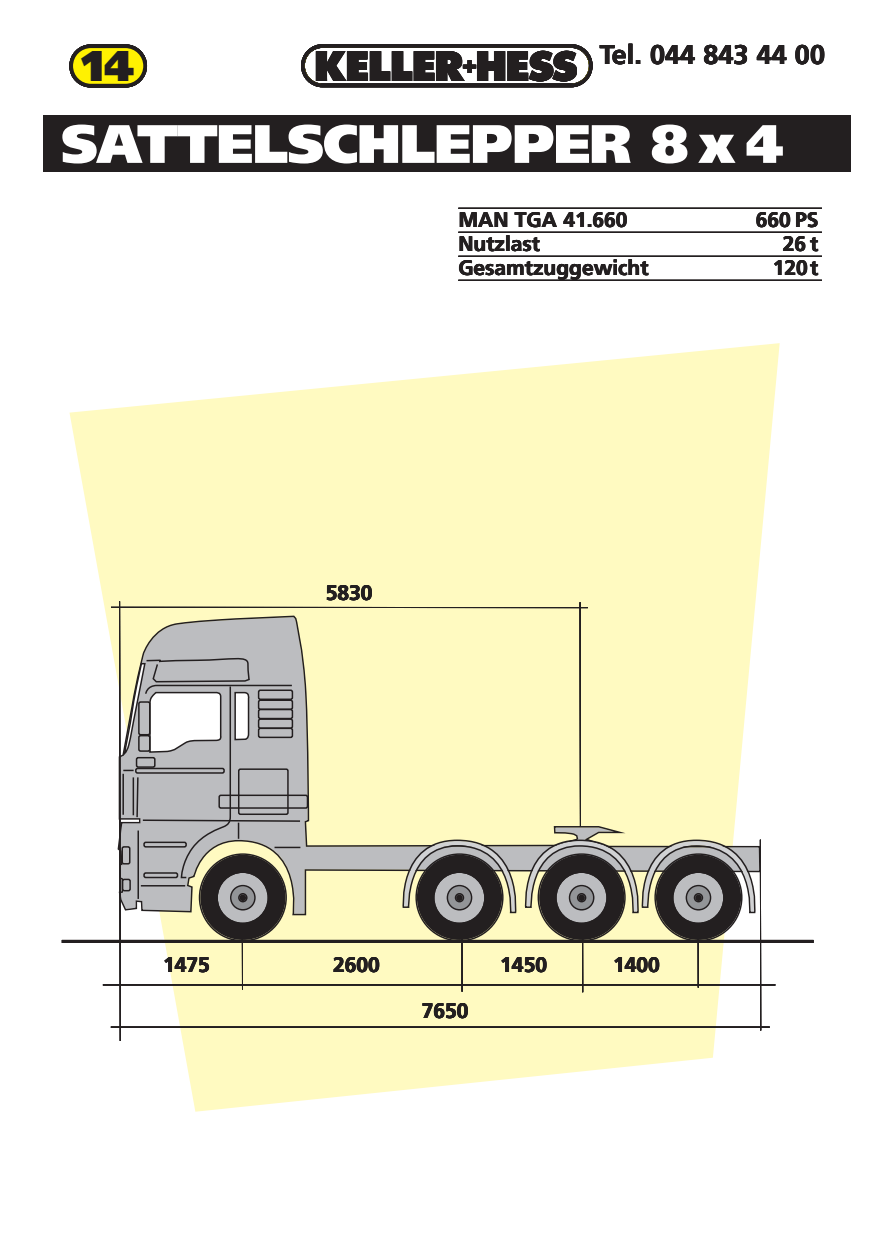
<style>
.page{position:relative;width:893px;height:1259px;background:#fff}
.page>*{position:absolute;margin:0;border:0;box-sizing:border-box;transform-origin:0 0}
.t1{font:900 54px "Frutiger";letter-spacing:-.02em;color:#fff}
.t2{font:900 42.9px "Frutiger";color:#231f20}
.t3{font:800 39.6px "Futura";letter-spacing:-.05em;color:#231f20}
.t4{font:700 27px "Frutiger";color:#231f20}
.t5{font:700 24.9px "Futura";color:#231f20}
.t6{font:700 21px "Frutiger";color:#231f20}
</style>
<div class="page">
<svg style="left:70px;top:343px;width:710px;height:768px;fill:#fffac1"></svg>
<svg style="left:118px;top:615px;width:643px;height:300px;background:#f6f2c1"></svg>
<div style="left:218px;top:794px;width:90px;height:15px;border:3px solid #231f20;border-radius:2px"></div>
<hr style="left:137px;top:830px;width:2px;height:69px;background:#231f20">
<hr style="left:143px;top:819px;width:157px;height:3px;background:#231f20">
<hr style="left:122px;top:774px;width:2px;height:40px;background:#231f20">
<div style="left:121px;top:846px;width:9px;height:18px;border:3px solid #231f20;border-radius:2px"></div>
<div style="left:122px;top:878px;width:9px;height:13px;border:3px solid #231f20;border-radius:2px"></div>
<div style="left:200px;top:854px;width:85px;height:86px;background:#231f20;border-radius:50%"></div>
<div style="left:199px;top:853px;width:88px;height:88px;border:3px solid #231f20;border-radius:50%"></div>
<div style="left:218px;top:873px;width:49px;height:49px;background:#bcbdc0;border-radius:50%"></div>
<div style="left:216px;top:871px;width:53px;height:53px;border:3px solid #231f20;border-radius:50%"></div>
<div style="left:231px;top:886px;width:23px;height:23px;background:#939598;border-radius:50%"></div>
<div style="left:230px;top:885px;width:26px;height:25px;border:3px solid #231f20;border-radius:50%"></div>
<div style="left:240px;top:894px;width:6px;height:7px;background:#231f20;border-radius:50%"></div>
<div style="left:238px;top:893px;width:10px;height:9px;border:3px solid #231f20;border-radius:50%"></div>
<div style="left:417px;top:854px;width:85px;height:86px;background:#231f20;border-radius:50%"></div>
<div style="left:435px;top:873px;width:49px;height:49px;background:#bcbdc0;border-radius:50%"></div>
<div style="left:433px;top:871px;width:53px;height:53px;border:3px solid #231f20;border-radius:50%"></div>
<div style="left:539px;top:854px;width:85px;height:86px;background:#231f20;border-radius:50%"></div>
<div style="left:557px;top:873px;width:49px;height:49px;background:#bcbdc0;border-radius:50%"></div>
<div style="left:555px;top:871px;width:53px;height:53px;border:3px solid #231f20;border-radius:50%"></div>
<div style="left:656px;top:854px;width:85px;height:86px;background:#231f20;border-radius:50%"></div>
<div style="left:673px;top:873px;width:50px;height:49px;background:#bcbdc0;border-radius:50%"></div>
<div style="left:672px;top:871px;width:53px;height:53px;border:3px solid #231f20;border-radius:50%"></div>
<svg style="left:397px;top:839px;width:366px;height:74px"></svg>
<svg style="left:123px;top:655px;width:170px;height:232px"></svg>
<hr style="left:275px;top:846px;width:25px;height:2px;background:#231f20">
<hr style="left:458px;top:208px;width:364px;height:1px;background:#231f20">
<hr style="left:458px;top:232px;width:364px;height:1px;background:#231f20">
<hr style="left:458px;top:256px;width:364px;height:1px;background:#231f20">
<hr style="left:458px;top:280px;width:364px;height:1px;background:#231f20">
<div style="left:43px;top:116px;width:807px;height:56px;background:#231f20"></div>
<svg style="left:301px;top:44px;width:292px;height:43px"></svg>
<svg style="left:69px;top:44px;width:78px;height:44px;background:#cbc125"></svg>
<hr style="left:119px;top:601px;width:2px;height:440px;background:#231f20">
<hr style="left:242px;top:929px;width:1px;height:60px;background:#231f20">
<hr style="left:103px;top:984px;width:672px;height:1px;background:#231f20">
<hr style="left:111px;top:607px;width:477px;height:1px;background:#231f20">
<hr style="left:111px;top:1026px;width:659px;height:1px;background:#231f20">
<hr style="left:461px;top:931px;width:2px;height:60px;background:#231f20">
<hr style="left:582px;top:929px;width:1px;height:63px;background:#231f20">
<hr style="left:698px;top:929px;width:1px;height:58px;background:#231f20">
<hr style="left:760px;top:839px;width:1px;height:191px;background:#231f20">
<hr style="left:62px;top:940px;width:751px;height:3px;background:#231f20">
<hr style="left:580px;top:602px;width:1px;height:224px;background:#231f20">
<h2 class="t2" style="left:82px;top:48px;width:54px">14</h2>
<h3 class="t3" style="left:314px;top:48px;width:266px">KELLER HESS</h3>
<p class="t5" style="left:461px;top:52px;width:19px">+</p>
<p class="t4" style="left:600px;top:44px;width:227px">Tel. 044 843 44 00</p>
<h1 class="t1" style="left:61px;top:122px;width:724px">SATTELSCHLEPPER 8 x 4</h1>
<h1 class="t1" style="left:112px;top:122px;width:724px">SATTELSCHLEPPER 8 x 4</h1>
<p class="t6" style="left:458px;top:211px;width:171px">MAN TGA 41.660</p>
<p class="t6" style="left:756px;top:211px;width:64px">660 PS</p>
<p class="t6" style="left:458px;top:235px;width:83px">Nutzlast</p>
<p class="t6" style="left:783px;top:235px;width:37px">26t</p>
<p class="t6" style="left:458px;top:259px;width:192px">Gesamtzuggewicht</p>
<p class="t6" style="left:773px;top:259px;width:47px">120t</p>
<p class="t6" style="left:326px;top:584px;width:48px">5830</p>
<p class="t6" style="left:163px;top:956px;width:48px">1475</p>
<p class="t6" style="left:333px;top:956px;width:48px">2600</p>
<p class="t6" style="left:422px;top:1002px;width:48px">7650</p>
<p class="t6" style="left:500px;top:956px;width:48px">1450</p>
<p class="t6" style="left:613px;top:956px;width:48px">1400</p>
</div>
